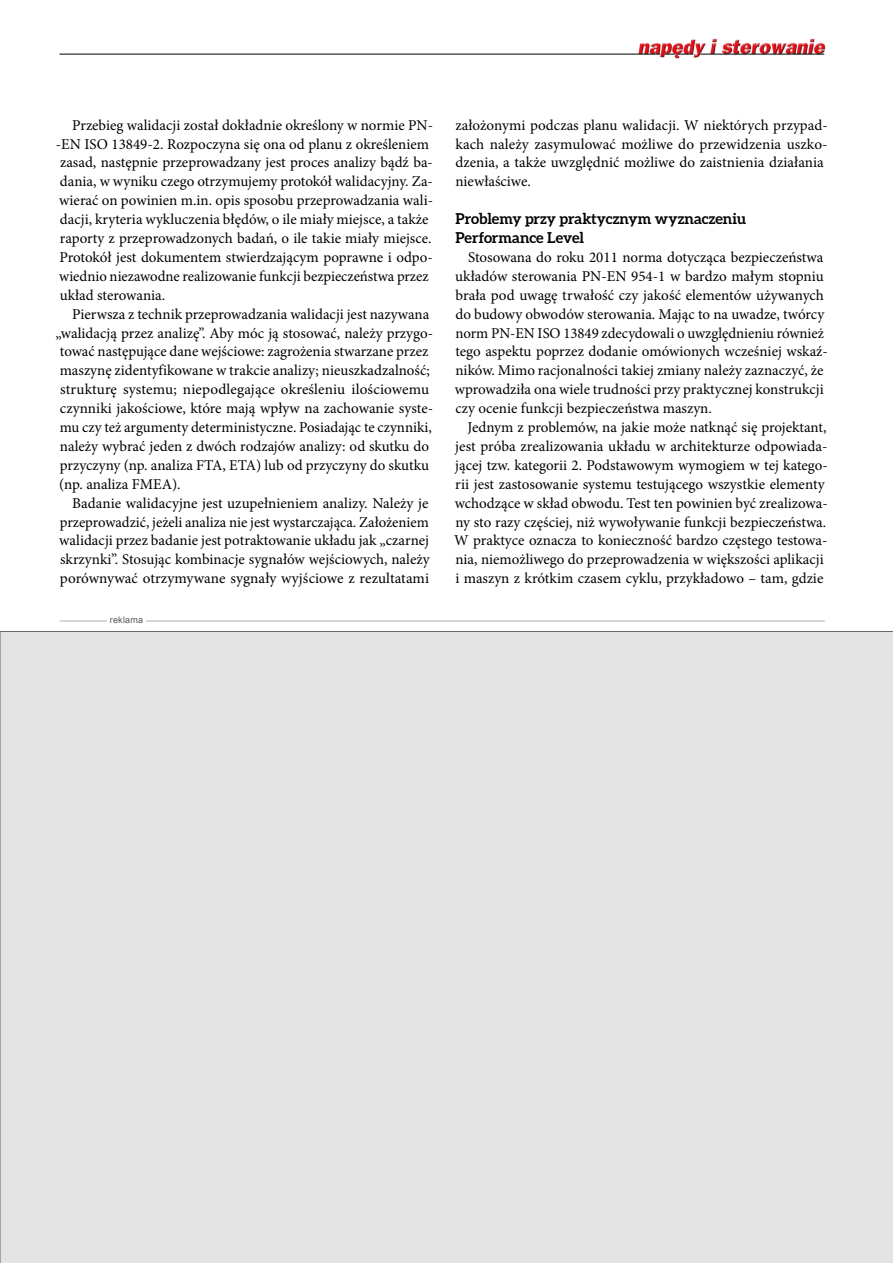
<style>
.page{position:relative;width:893px;height:1263px;background:#fff}
.page>*{position:absolute;margin:0;border:0;box-sizing:border-box;transform-origin:0 0}
.t1{font:15px/18.9px "Minion Pro";color:#000}
.t2{font:700 15px/18.9px "Aleo";color:#000}
.t3{font:9px "Arial";letter-spacing:.02em;color:#575756}
</style>
<div class="page">
<img style="left:636px;top:38px;width:190px;height:21px">
<hr style="left:60px;top:54px;width:600px;height:1px;background:#000">
<svg style="left:665px;top:54px;width:28px;height:1px"></svg>
<hr style="left:700px;top:54px;width:124px;height:1px;background:#000">
<hr style="left:60px;top:621px;width:765px;height:1px;background:#b3b2b2">
<div style="left:107px;top:616px;width:39px;height:10px;background:#fff"></div>
<div style="left:0;top:631px;width:893px;height:632px;background:#e3e3e3"></div>
<p class="t1" style="left:56px;top:115px;width:379px;text-indent:16px">Przebieg walidacji został dokładnie określony w normie PN--EN ISO 13849-2. Rozpoczyna się ona od planu z określeniem zasad, następnie przeprowadzany jest proces analizy bądź ba&shy;dania, w wyniku czego otrzymujemy protokół walidacyjny. Za&shy;wierać on powinien m.in. opis sposobu przeprowadzania wali&shy;dacji, kryteria wykluczenia błędów, o ile miały miejsce, a także raporty z przeprowadzonych badań, o ile takie miały miejsce.<br>Protokół jest dokumentem stwierdzającym poprawne i odpo&shy;wiednio niezawodne realizowanie funkcji bezpieczeństwa przez układ sterowania.</p>
<p class="t1" style="left:72px;top:304px;width:359px">Pierwsza z technik przeprowadzania walidacji jest nazywana</p>
<p class="t1" style="left:56px;top:323px;width:379px">„walidacją przez analizę”. Aby móc ją stosować, należy przygo-</p>
<p class="t1" style="left:60px;top:342px;width:370px">tować następujące dane wejściowe: zagrożenia stwarzane przez</p>
<p class="t1" style="left:60px;top:361px;width:372px">maszynę zidentyfikowane w trakcie analizy; nieuszkadzalność;</p>
<p class="t1" style="left:60px;top:380px;width:371px">strukturę systemu; niepodlegające określeniu ilościowemu</p>
<p class="t1" style="left:60px;top:399px;width:375px">czynniki jakościowe, które mają wpływ na zachowanie syste-</p>
<p class="t1" style="left:60px;top:418px;width:374px">mu czy też argumenty deterministyczne. Posiadając te czynniki,</p>
<p class="t1" style="left:60px;top:437px;width:371px">należy wybrać jeden z dwóch rodzajów analizy: od skutku do</p>
<p class="t1" style="left:60px;top:456px;width:371px">przyczyny (np. analiza FTA, ETA) lub od przyczyny do skutku</p>
<p class="t1" style="left:59px;top:475px;width:123px">(np. analiza FMEA).</p>
<p class="t1" style="left:72px;top:493px;width:358px">Badanie walidacyjne jest uzupełnieniem analizy. Należy je</p>
<p class="t1" style="left:60px;top:512px;width:370px">przeprowadzić, jeżeli analiza nie jest wystarczająca. Założeniem</p>
<p class="t1" style="left:59px;top:531px;width:371px">walidacji przez badanie jest potraktowanie układu jak „czarnej</p>
<p class="t1" style="left:60px;top:550px;width:371px">skrzynki”. Stosując kombinacje sygnałów wejściowych, należy</p>
<p class="t1" style="left:60px;top:569px;width:371px">porównywać otrzymywane sygnały wyjściowe z rezultatami</p>
<p class="t3" style="left:110px;top:614px;width:35px">reklama</p>
<p class="t1" style="left:455px;top:115px;width:374px">założonymi podczas planu walidacji. W niektórych przypad&shy;kach należy zasymulować możliwe do przewidzenia uszko&shy;dzenia, a także uwzględnić możliwe do zaistnienia działania niewłaściwe.</p>
<p class="t2" style="left:455px;top:209px;width:292px">Problemy przy praktycznym wyznaczeniu<br>Performance Level</p>
<p class="t1" style="left:455px;top:248px;width:375px;text-indent:13px">Stosowana do roku 2011 norma dotycząca bezpieczeństwa układów sterowania PN-EN 954-1 w bardzo małym stopniu brała pod uwagę trwałość czy jakość elementów używanych do budowy obwodów sterowania. Mając to na uwadze, twórcy norm PN-EN ISO 13849 zdecydowali o uwzględnieniu również tego aspektu poprzez dodanie omówionych wcześniej wskaź&shy;ników. Mimo racjonalności takiej zmiany należy zaznaczyć, że wprowadziła ona wiele trudności przy praktycznej konstrukcji czy ocenie funkcji bezpieczeństwa maszyn.</p>
<p class="t1" style="left:454px;top:418px;width:375px;text-indent:13px">Jednym z problemów, na jakie może natknąć się projektant, jest próba zrealizowania układu w architekturze odpowiada&shy;jącej tzw. kategorii 2. Podstawowym wymogiem w tej katego&shy;rii jest zastosowanie systemu testującego wszystkie elementy wchodzące w skład obwodu. Test ten powinien być zrealizowa&shy;ny sto razy częściej, niż wywoływanie funkcji bezpieczeństwa.<br>W praktyce oznacza to konieczność bardzo częstego testowa&shy;nia, niemożliwego do przeprowadzenia w większości aplikacji i maszyn z krótkim czasem cyklu, przykładowo – tam, gdzie</p>
</div>
